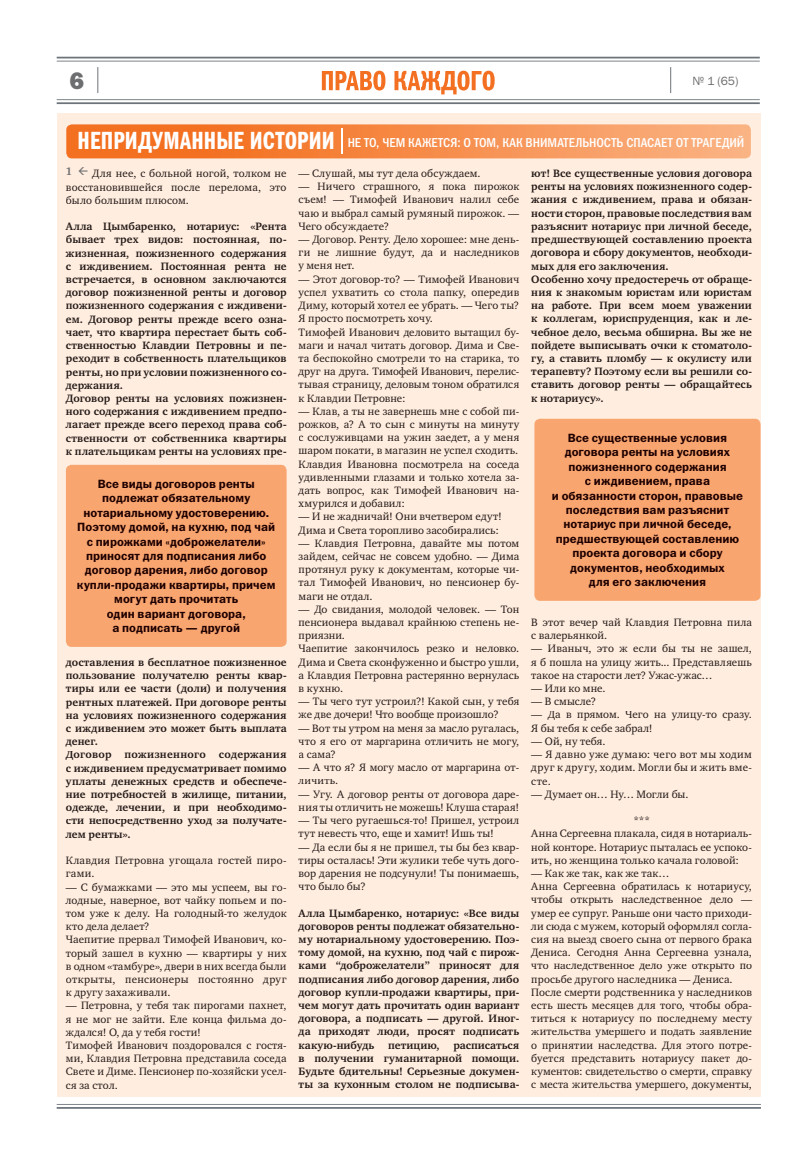
<style>
.page{position:relative;width:808px;height:1157px;background:#fff}
.page>*{position:absolute;margin:0;border:0;box-sizing:border-box;transform-origin:0 0}
.t1{font:24px "Franklin Gothic Heavy ITC";color:#6d6e70}
.t2{font:13px "Franklin Gothic Medi Cond ITC";letter-spacing:.01em;color:#fff}
.t3{font:12px/14.4px "Franklin Gothic Demi ITC";color:#1e0000;text-align:center}
.t4{font:12px "Franklin Gothic Book ITC";color:#6d6e70}
.t5{font:11px/13.2px "Charter ITC";letter-spacing:.01em;color:#221917}
.t6{font:700 11px/13.2px "Charter ITC";letter-spacing:.015em;color:#221917}
.t7{font:700 11px "Charter ITC";color:#6d6e70}
.s1{font-family:"Franklin Gothic Demi Cmp ITC";font-size:25px}
</style>
<div class="page">
<svg style="left:57px;top:1104px;width:704px;height:4px"></svg>
<svg style="left:57px;top:57px;width:703px;height:47px"></svg>
<div style="left:58px;top:113px;width:703px;height:984px;background:#ffeddf"></div>
<div style="left:66px;top:124px;width:685px;height:34px;background:linear-gradient(to right,#f26611,#fab181);border-radius:6px"></div>
<svg style="left:341px;top:128px;width:1px;height:26px"></svg>
<div style="left:66px;top:465px;width:221px;height:182px;background:#f9a56f;border-radius:6px"></div>
<div style="left:534px;top:419px;width:226px;height:182px;background:#f9a56f;border-radius:6px"></div>
<h1 class="t1" style="left:70px;top:72px;width:16px">6</h1>
<p class="t4" style="left:692px;top:76px;width:48px">№ 1 (65)</p>
<p class="t2" style="left:78px;top:138px;width:668px"><span class="s1">НЕПРИДУМАННЫЕ ИСТОРИИ</span> НЕ ТО, ЧЕМ КАЖЕТСЯ: О ТОМ, КАК ВНИМАТЕЛЬНОСТЬ СПАСАЕТ ОТ ТРАГЕДИЙ</p>
<p class="t7" style="left:66px;top:166px;width:8px">1</p>
<p class="t5" style="left:66px;top:168px;width:222px;text-align:justify;text-indent:26px">Для нее, с больной ногой, толком не восстановившейся после перелома, это было большим плюсом.</p>
<p class="t6" style="left:66px;top:220px;width:222px">Алла Цымбаренко, нотариус: «Рента бывает трех видов: постоянная, по&shy;жизненная, пожизненного содержания с иждивением. Постоянная рента не встречается, в основном заключаются договор пожизненной ренты и договор пожизненного содержания с иждивени&shy;ем. Договор ренты прежде всего озна&shy;чает, что квартира перестает быть соб&shy;ственностью Клавдии Петровны и пе&shy;реходит в собственность плательщиков ренты, но при условии пожизненного со&shy;держания.<br>Договор ренты на условиях пожизнен&shy;ного содержания с иждивением предпо&shy;лагает прежде всего переход права соб&shy;ственности от собственника квартиры к плательщикам ренты на условиях пре-</p>
<p class="t3" style="left:77px;top:478px;width:200px">Все виды договоров ренты подлежат обязательному нотариальному удостоверению.<br>Поэтому домой, на кухню, под чай с пирожками «доброжелатели» приносят для подписания либо договор дарения, либо договор купли-продажи квартиры, причем могут дать прочитать<br>один вариант договора,<br>а подписать — другой</p>
<p class="t6" style="left:66px;top:656px;width:222px">доставления в бесплатное пожизненное пользование получателю ренты квар&shy;тиры или ее части (доли) и получения рентных платежей. При договоре ренты на условиях пожизненного содержания с иждивением это может быть выплата денег.<br>Договор пожизненного содержания с иждивением предусматривает помимо уплаты денежных средств и обеспече&shy;ние потребностей в жилище, питании, одежде, лечении, и при необходимо&shy;сти непосредственно уход за получате&shy;лем ренты».</p>
<p class="t5" style="left:66px;top:855px;width:222px">Клавдия Петровна угощала гостей пиро&shy;гами.</p>
<p class="t5" style="left:66px;top:881px;width:222px">— С бумажками — это мы успеем, вы го&shy;лодные, наверное, вот чайку попьем и по&shy;том уже к делу. На голодный-то желудок кто дела делает?<br>Чаепитие прервал Тимофей Иванович, ко&shy;торый зашел в кухню — квартиры у них в одном «тамбуре», двери в них всегда были открыты, пенсионеры постоянно друг к другу захаживали.</p>
<p class="t5" style="left:66px;top:1000px;width:222px">— Петровна, у тебя так пирогами пахнет, я не мог не зайти. Еле конца фильма до&shy;ждался! О, да у тебя гости!<br>Тимофей Иванович поздоровался с гостя&shy;ми, Клавдия Петровна представила соседа Свете и Диме. Пенсионер по-хозяйски усел&shy;ся за стол.</p>
<p class="t5" style="left:299px;top:168px;width:184px">— Слушай, мы тут дела обсуждаем.</p>
<p class="t5" style="left:299px;top:181px;width:222px;text-align:justify">— Ничего страшного, я пока пирожок съем! — Тимофей Иванович налил себе чаю и выбрал самый румяный пирожок. — Чего обсуждаете?</p>
<p class="t5" style="left:299px;top:234px;width:222px;text-align:justify">— Договор. Ренту. Дело хорошее: мне день&shy;ги не лишние будут, да и наследников у меня нет.</p>
<p class="t5" style="left:299px;top:273px;width:222px">— Этот договор-то? — Тимофей Иванович успел ухватить со стола папку, опередив Диму, который хотел ее убрать. — Чего ты?<br>Я просто посмотреть хочу.<br>Тимофей Иванович деловито вытащил бу&shy;маги и начал читать договор. Дима и Све&shy;та беспокойно смотрели то на старика, то друг на друга. Тимофей Иванович, перелис&shy;тывая страницу, деловым тоном обратился к Клавдии Петровне:</p>
<p class="t5" style="left:299px;top:405px;width:222px;text-align:justify">— Клав, а ты не завернешь мне с собой пи&shy;рожков, а? А то сын с минуты на минуту с сослуживцами на ужин заедет, а у меня шаром покати, в магазин не успел сходить.<br>Клавдия Ивановна посмотрела на соседа удивленными глазами и только хотела за&shy;дать вопрос, как Тимофей Иванович на&shy;хмурился и добавил:</p>
<p class="t5" style="left:299px;top:511px;width:205px">— И не жадничай! Они вчетвером едут!<br>Дима и Света торопливо засобирались:</p>
<p class="t5" style="left:299px;top:537px;width:222px;text-align:justify">— Клавдия Петровна, давайте мы потом зайдем, сейчас не совсем удобно. — Дима протянул руку к документам, которые чи&shy;тал Тимофей Иванович, но пенсионер бу&shy;маги не отдал.</p>
<p class="t5" style="left:299px;top:603px;width:222px">— До свидания, молодой человек. — Тон пенсионера выдавал крайнюю степень не&shy;приязни.<br>Чаепитие закончилось резко и неловко.<br>Дима и Света сконфуженно и быстро ушли, а Клавдия Петровна растерянно вернулась в кухню.</p>
<p class="t5" style="left:299px;top:696px;width:222px">— Ты чего тут устроил?! Какой сын, у тебя же две дочери! Что вообще произошло?</p>
<p class="t5" style="left:299px;top:722px;width:222px;text-align:justify">— Вот ты утром на меня за масло ругалась, что я его от маргарина отличить не могу, а сама?</p>
<p class="t5" style="left:299px;top:762px;width:222px">— А что я? Я могу масло от маргарина от&shy;личить.</p>
<p class="t5" style="left:299px;top:788px;width:222px">— Угу. А договор ренты от договора даре&shy;ния ты отличить не можешь! Клуша старая!</p>
<p class="t5" style="left:299px;top:815px;width:222px">— Ты чего ругаешься-то! Пришел, устроил тут невесть что, еще и хамит! Ишь ты!</p>
<p class="t5" style="left:299px;top:841px;width:222px;text-align:justify">— Да если бы я не пришел, ты бы без квар&shy;тиры осталась! Эти жулики тебе чуть дого&shy;вор дарения не подсунули! Ты понимаешь, что было бы?</p>
<p class="t6" style="left:299px;top:906px;width:222px;text-align:justify">Алла Цымбаренко, нотариус: «Все виды договоров ренты подлежат обязательно&shy;му нотариальному удостоверению. Поэ&shy;тому домой, на кухню, под чай с пирож&shy;ками “доброжелатели” приносят для подписания либо договор дарения, либо договор купли-продажи квартиры, при&shy;чем могут дать прочитать один вариант договора, а подписать — другой. Иног&shy;да приходят люди, просят подписать какую-нибудь петицию, расписаться в получении гуманитарной помощи.<br>Будьте бдительны! Серьезные докумен&shy;ты за кухонным столом не подписыва-</p>
<p class="t6" style="left:531px;top:167px;width:222px">ют! Все существенные условия договора ренты на условиях пожизненного содер&shy;жания с иждивением, права и обязан&shy;ности сторон, правовые последствия вам разъяснит нотариус при личной беседе, предшествующей составлению проекта договора и сбору документов, необходи&shy;мых для его заключения.<br>Особенно хочу предостеречь от обраще&shy;ния к знакомым юристам или юристам на работе. При всем моем уважении к коллегам, юриспруденция, как и ле&shy;чебное дело, весьма обширна. Вы же не пойдете выписывать очки к стоматоло&shy;гу, а ставить пломбу — к окулисту или терапевту? Поэтому если вы решили со&shy;ставить договор ренты — обращайтесь к нотариусу».</p>
<p class="t3" style="left:552px;top:432px;width:193px">Все существенные условия договора ренты на условиях пожизненного содержания<br>с иждивением, права<br>и обязанности сторон, правовые последствия вам разъяснит нотариус при личной беседе, предшествующей составлению проекта договора и сбору документов, необходимых<br>для его заключения</p>
<p class="t5" style="left:531px;top:617px;width:222px">В этот вечер чай Клавдия Петровна пила с валерьянкой.</p>
<p class="t5" style="left:531px;top:643px;width:222px;text-align:justify">— Иваныч, это ж если бы ты не зашел, я б пошла на улицу жить... Представляешь такое на старости лет? Ужас-ужас…</p>
<p class="t5" style="left:531px;top:683px;width:76px">— Или ко мне.</p>
<p class="t5" style="left:531px;top:696px;width:66px">— В смысле?</p>
<p class="t5" style="left:531px;top:709px;width:222px">— Да в прямом. Чего на улицу-то сразу.<br>Я бы тебя к себе забрал!</p>
<p class="t5" style="left:531px;top:735px;width:76px">— Ой, ну тебя.</p>
<p class="t5" style="left:531px;top:749px;width:222px;text-align:justify">— Я давно уже думаю: чего вот мы ходим друг к другу, ходим. Могли бы и жить вме&shy;сте.</p>
<p class="t5" style="left:531px;top:788px;width:159px">— Думает он… Ну… Могли бы.</p>
<p class="t5" style="left:531px;top:815px;width:222px;text-indent:102px">***<br>Анна Сергеевна плакала, сидя в нотариаль&shy;ной конторе. Нотариус пыталась ее успоко&shy;ить, но женщина только качала головой:</p>
<p class="t5" style="left:531px;top:867px;width:222px">— Как же так, как же так…<br>Анна Сергеевна обратилась к нотариусу, чтобы открыть наследственное дело — умер ее супруг. Раньше они часто приходи&shy;ли сюда с мужем, который оформлял согла&shy;сия на выезд своего сына от первого брака Дениса. Сегодня Анна Сергеевна узнала, что наследственное дело уже открыто по просьбе другого наследника — Дениса.<br>После смерти родственника у наследников есть шесть месяцев для того, чтобы обра&shy;титься к нотариусу по последнему месту жительства умершего и подать заявление о принятии наследства. Для этого потре&shy;буется представить нотариусу пакет до&shy;кументов: свидетельство о смерти, справку с места жительства умершего, документы,</p>
</div>
